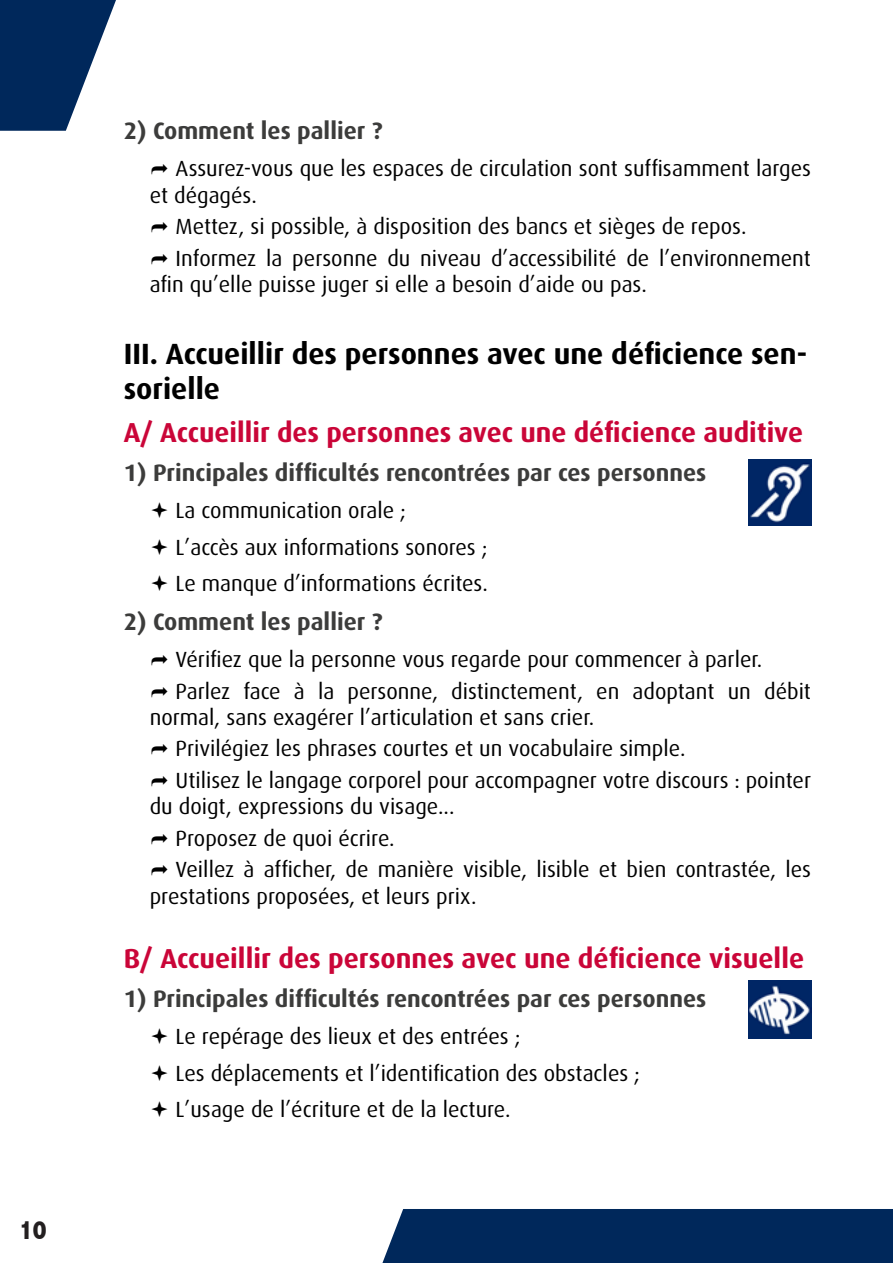
<style>
.page{position:relative;width:893px;height:1263px;background:#fff}
.page>*{position:absolute;margin:0;border:0;box-sizing:border-box;transform-origin:0 0}
.t1{font:700 29.25px/35.1px "Dax OT";color:#000}
.t2{font:700 27.45px "Dax OT";color:#ca0538}
.t3{font:800 condensed 27px "Abadi";color:#231f20}
.t4{font:700 23.85px "Dax OT";color:#3c3c3b}
.t5{font:21.9px/31.5px "Dax OT";color:#000}
</style>
<div class="page">
<div style="left:382px;top:1209px;width:511px;height:54px;background:#00285b"></div>
<svg style="left:0;top:0;width:116px;height:131px"></svg>
<img style="left:748px;top:460px;width:63px;height:66px">
<img style="left:748px;top:980px;width:63px;height:58px">
<p class="t3" style="left:19px;top:1214px;width:29px">10</p>
<p class="t4" style="left:124px;top:118px;width:260px">2) Comment les pallier ?</p>
<p class="t5" style="left:150px;top:156px;width:663px;line-height:26.4px;text-indent:26px">Assurez-vous que les espaces de circulation sont suffisamment larges et dégagés.</p>
<p class="t5" style="left:176px;top:211px;width:637px">Mettez, si possible, à disposition des bancs et sièges de repos.<br>Informez la personne du niveau d’accessibilité de l’environnement</p>
<p class="t5" style="left:150px;top:269px;width:499px">afin qu’elle puisse juger si elle a besoin d’aide ou pas.</p>
<p class="t1" style="left:124px;top:336px;width:685px">III. Accueillir des personnes avec une déficience sen&shy;sorielle</p>
<p class="t2" style="left:124px;top:417px;width:681px">A/ Accueillir des personnes avec une déficience auditive</p>
<p class="t4" style="left:124px;top:459px;width:584px">1) Principales difficultés rencontrées par ces personnes</p>
<p class="t5" style="left:176px;top:492px;width:314px;line-height:36.8px">La communication orale ;<br>L’accès aux informations sonores ;<br>Le manque d’informations écrites.</p>
<p class="t4" style="left:124px;top:608px;width:260px">2) Comment les pallier ?</p>
<p class="t5" style="left:176px;top:644px;width:637px">Vérifiez que la personne vous regarde pour commencer à parler.<br>Parlez face à la personne, distinctement, en adoptant un débit</p>
<p class="t5" style="left:176px;top:702px;width:637px;text-indent:-26px">normal, sans exagérer l’articulation et sans crier.<br>Privilégiez les phrases courtes et un vocabulaire simple.<br>Utilisez le langage corporel pour accompagner votre discours : pointer</p>
<p class="t5" style="left:176px;top:791px;width:637px;text-indent:-26px">du doigt, expressions du visage...<br>Proposez de quoi écrire.<br>Veillez à afficher, de manière visible, lisible et bien contrastée, les</p>
<p class="t5" style="left:150px;top:880px;width:328px">prestations proposées, et leurs prix.</p>
<p class="t2" style="left:124px;top:943px;width:682px">B/ Accueillir des personnes avec une déficience visuelle</p>
<p class="t4" style="left:124px;top:985px;width:584px">1) Principales difficultés rencontrées par ces personnes</p>
<p class="t5" style="left:176px;top:1018px;width:466px;line-height:36.8px">Le repérage des lieux et des entrées ;<br>Les déplacements et l’identification des obstacles ;<br>L’usage de l’écriture et de la lecture.</p>
</div>
